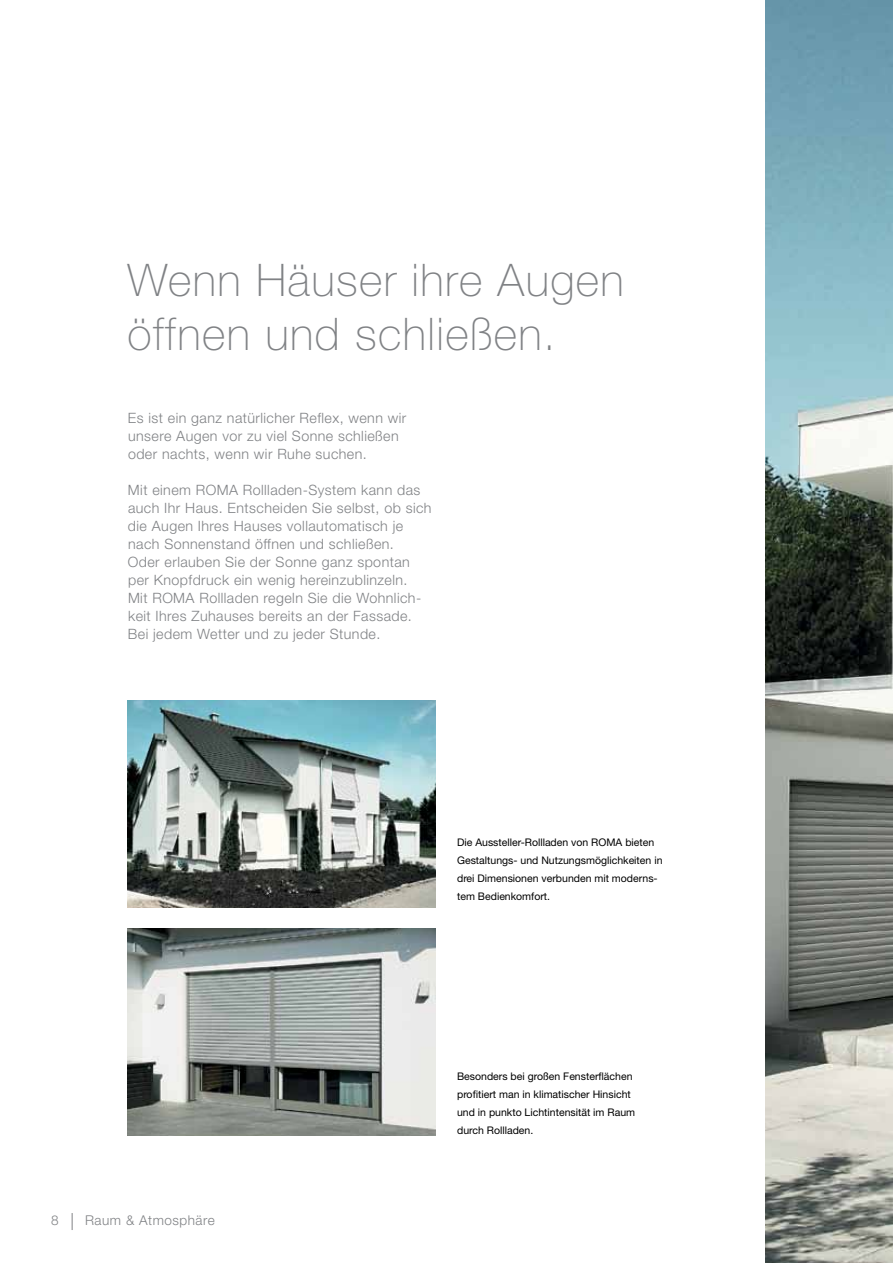
<style>
.page{position:relative;width:893px;height:1263px;background:#fff}
.page>*{position:absolute;margin:0;border:0;box-sizing:border-box;transform-origin:0 0}
.t1{font:100 45px/54px "Helvetica Neue LT Std";letter-spacing:.03em;color:#808285}
.t2{font:300 14.25px/18px "Helvetica Neue LT Std";letter-spacing:.03em;color:#808285}
.t3{font:300 13.5px "Helvetica Neue LT Std";letter-spacing:.04em;color:#808285}
.t4{font:10.5px/18px "Helvetica Neue LT Std";color:#000}
</style>
<div class="page">
<img style="left:128px;top:701px;width:308px;height:207px">
<img style="left:128px;top:928px;width:308px;height:207px">
<img style="left:765px;top:0;width:128px;height:1263px">
<svg style="left:72px;top:1213px;width:1px;height:17px"></svg>
<h1 class="t1" style="left:128px;top:253px;width:498px">Wenn Häuser ihre Augen öffnen und schließen.</h1>
<p class="t2" style="left:128px;top:408px;width:280px">Es ist ein ganz natürlicher Reflex, wenn wir unsere Augen vor zu viel Sonne schließen oder nachts, wenn wir Ruhe suchen.</p>
<p class="t2" style="left:128px;top:480px;width:305px">Mit einem ROMA Rollladen-System kann das auch Ihr Haus. Entscheiden Sie selbst, ob sich die Augen Ihres Hauses vollautomatisch je nach Sonnenstand öffnen und schließen.<br>Oder erlauben Sie der Sonne ganz spontan per Knopfdruck ein wenig hereinzublinzeln.<br>Mit ROMA Rollladen regeln Sie die Wohnlich&shy;keit Ihres Zuhauses bereits an der Fassade.<br>Bei jedem Wetter und zu jeder Stunde.</p>
<p class="t3" style="left:51px;top:1212px;width:9px">8</p>
<p class="t3" style="left:85px;top:1212px;width:131px">Raum &amp; Atmosphäre</p>
<p class="t4" style="left:457px;top:833px;width:207px">Die Aussteller-Rollladen von ROMA bieten Gestaltungs- und Nutzungsmöglichkeiten in drei Dimensionen verbunden mit moderns&shy;tem Bedienkomfort.</p>
<p class="t4" style="left:457px;top:1067px;width:180px">Besonders bei großen Fensterflächen profitiert man in klimatischer Hinsicht und in punkto Lichtintensität im Raum durch Rollladen.</p>
</div>
